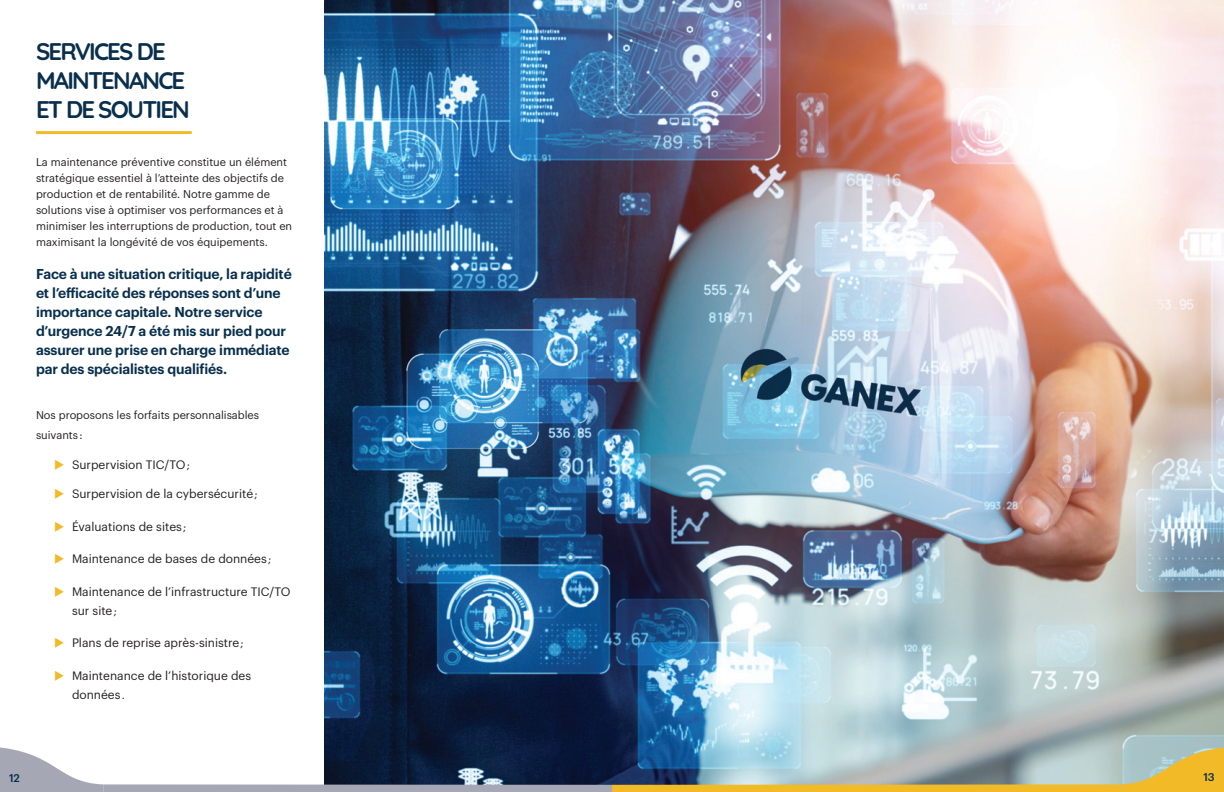
<style>
.page{position:relative;width:1224px;height:792px;background:#fff}
.page>*{position:absolute;margin:0;border:0;box-sizing:border-box;transform-origin:0 0}
.Title_Ganex{font:700 24px/28.8px "Quicksand";letter-spacing:-.075em;color:#082f4c}
.Test_emphasized{font:600 14px/19px "Graphik";letter-spacing:-.01em;color:#082f4c}
.t1{font:12px/19px "Graphik";color:#231f20}
.t2{font:11px/16px "Graphik";color:#231f20}
.t3{font:500 11px "Graphik";color:#082f4c}
.s1{font-size:11px}
</style>
<div class="page">
<img style="left:324px;top:0;width:900px;height:747px">
<svg style="left:0;top:747px;width:1224px;height:45px"></svg>
<hr style="left:36px;top:131px;width:156px;height:3px;background:#f2ba27">
<p class="Title_Ganex" style="left:36px;top:35px;width:155px">SERVICES DE<br>MAINTENANCE<br>ET DE SOUTIEN</p>
<p class="t2" style="left:36px;top:153px;width:258px">La maintenance préventive constitue un élément stratégique essentiel à l’atteinte des objectifs de production et de rentabilité. Notre gamme de solutions vise à optimiser vos performances et à minimiser les interruptions de production, tout en maximisant la longévité de vos équipements.</p>
<p class="Test_emphasized" style="left:36px;top:263px;width:257px">Face à une situation critique, la rapidité et l’efficacité des réponses sont d’une importance capitale. Notre service d’urgence 24/7 a été mis sur pied pour assurer une prise en charge immédiate par des spécialistes qualifiés.</p>
<p class="t2" style="left:36px;top:404px;width:225px;line-height:20px">Nos proposons les forfaits personnalisables suivants :</p>
<p class="t1" style="left:72px;top:454px;width:120px">Surpervision TIC/TO <span class="s1">;</span></p>
<p class="t1" style="left:72px;top:483px;width:187px">Surpervision de la cybersécurité <span class="s1">;</span></p>
<p class="t1" style="left:72px;top:516px;width:116px">Évaluations de sites <span class="s1">;</span></p>
<p class="t1" style="left:72px;top:548px;width:201px">Maintenance de bases de données <span class="s1">;</span></p>
<p class="t1" style="left:72px;top:581px;width:220px">Maintenance de l’infrastructure TIC/TO sur site <span class="s1">;</span></p>
<p class="t1" style="left:72px;top:632px;width:173px">Plans de reprise après-sinistre <span class="s1">;</span></p>
<p class="t1" style="left:72px;top:665px;width:181px">Maintenance de l’historique des données <span class="s1">.</span></p>
<p class="t3" style="left:9px;top:769px;width:12px">12</p>
<p class="t3" style="left:1203px;top:769px;width:13px">13</p>
</div>
